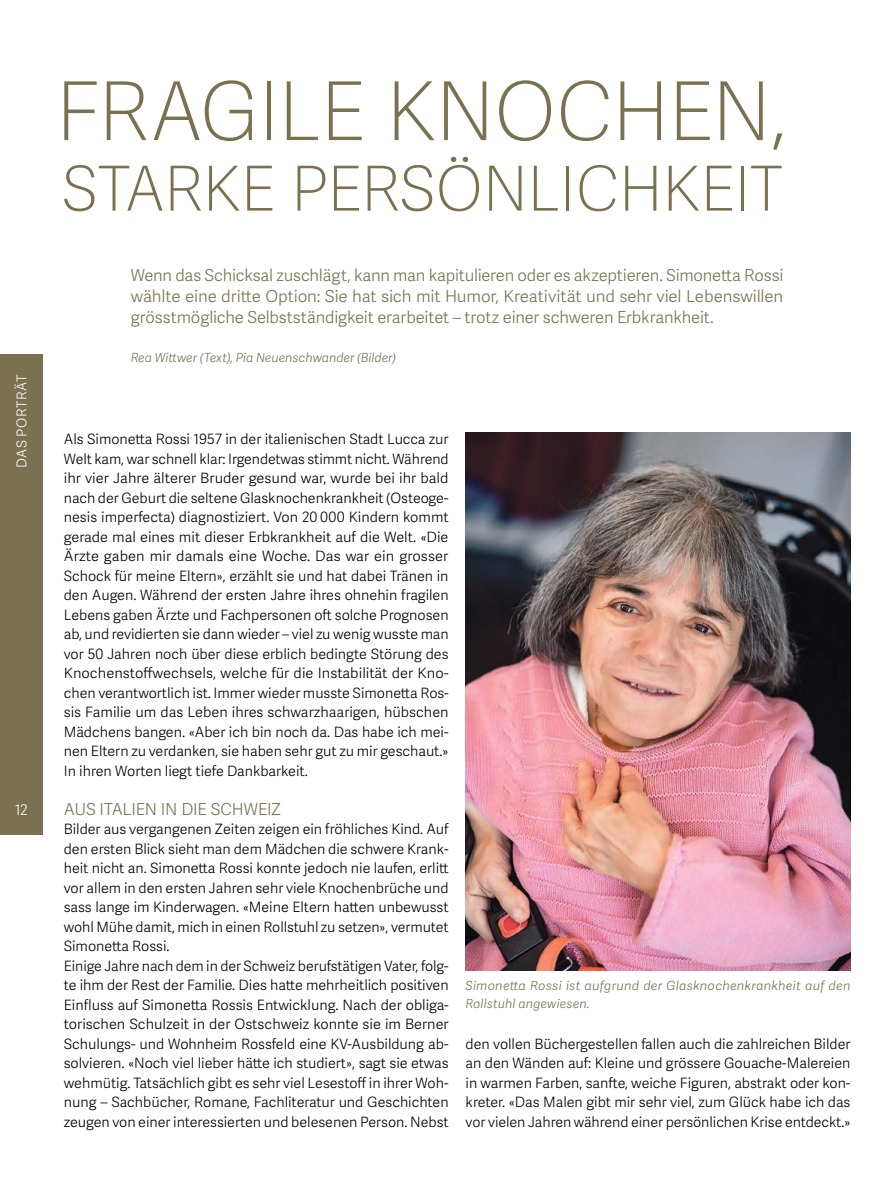
<style>
.page{position:relative;width:893px;height:1191px;background:#fff}
.page>*{position:absolute;margin:0;border:0;box-sizing:border-box;transform-origin:0 0}
._03b_Titel_48{font:100 81px "Adelle Sans";letter-spacing:-.025em;color:#79714f}
._03b_Titel_48-2{font:100 61.95px "Adelle Sans";letter-spacing:-.02em;color:#79714f}
._04_Lead_Gold{font:300 16.5px/21px "Adelle Sans";letter-spacing:-.01em;color:#79714f;text-align:justify}
._06a_Untertitel_Gold{font:300 16.5px "Adelle Sans";letter-spacing:-.015em;color:#79714f}
.t1{font:300 14.7px "Adelle Sans";color:#fff}
._01a_Grundschrift{font:300 14.25px/19.5px "Adelle Sans";color:#000;text-align:justify}
.t2{font:300 13.5px "Adelle Sans";letter-spacing:.035em;color:#fff}
._07_Bildlegende{font:italic 300 12.6px/18px "Adelle Sans";letter-spacing:.02em;color:#79714f}
._05a_Textautor_nach{font:italic 300 12.6px "Adelle Sans";color:#79714f}
</style>
<div class="page">
<img style="left:466px;top:433px;width:384px;height:538px">
<div style="left:0;top:354px;width:43px;height:480px;background:#79714f"></div>
<p class="t2" style="left:12px;top:468px;width:94px;rotate:-90deg">DAS PORTRÄT</p>
<p class="t1" style="left:15px;top:799px;width:15px">12</p>
<p class="_03b_Titel_48" style="left:55px;top:54px;width:733px">FRAGILE KNOCHEN,</p>
<p class="_03b_Titel_48-2" style="left:62px;top:145px;width:722px">STARKE PERSÖNLICHKEIT</p>
<p class="_04_Lead_Gold" style="left:131px;top:264px;width:654px">Wenn das Schicksal zuschlägt, kann man kapitulieren oder es akzeptieren. Simonetta Rossi wählte eine dritte Option: Sie hat sich mit Humor, Kreativität und sehr viel Lebenswillen grösstmögliche Selbstständigkeit erarbeitet – trotz einer schweren Erbkrankheit.</p>
<p class="_05a_Textautor_nach" style="left:131px;top:348px;width:267px">Rea Wittwer (Text), Pia Neuenschwander (Bilder)</p>
<p class="_01a_Grundschrift" style="left:64px;top:429px;width:386px">Als Simonetta Rossi 1957 in der italienischen Stadt Lucca zur Welt kam, war schnell klar: Irgendetwas stimmt nicht. Während ihr vier Jahre älterer Bruder gesund war, wurde bei ihr bald nach der Geburt die seltene Glasknochenkrankheit (Osteoge&shy;nesis imperfecta) diagnostiziert. Von 20 000 Kindern kommt gerade mal eines mit dieser Erbkrankheit auf die Welt. «Die Ärzte gaben mir damals eine Woche. Das war ein grosser Schock für meine Eltern», erzählt sie und hat dabei Tränen in den Augen. Während der ersten Jahre ihres ohnehin fragilen Lebens gaben Ärzte und Fachpersonen oft solche Prognosen ab, und revidierten sie dann wieder – viel zu wenig wusste man vor 50 Jahren noch über diese erblich bedingte Störung des Knochenstoffwechsels, welche für die Instabilität der Kno&shy;chen verantwortlich ist. Immer wieder musste Simonetta Ros&shy;sis Familie um das Leben ihres schwarzhaarigen, hübschen Mädchens bangen. «Aber ich bin noch da. Das habe ich mei&shy;nen Eltern zu verdanken, sie haben sehr gut zu mir geschaut.» In ihren Worten liegt tiefe Dankbarkeit.</p>
<p class="_06a_Untertitel_Gold" style="left:64px;top:797px;width:219px">AUS ITALIEN IN DIE SCHWEIZ</p>
<p class="_01a_Grundschrift" style="left:64px;top:819px;width:386px">Bilder aus vergangenen Zeiten zeigen ein fröhliches Kind. Auf den ersten Blick sieht man dem Mädchen die schwere Krank&shy;heit nicht an. Simonetta Rossi konnte jedoch nie laufen, erlitt vor allem in den ersten Jahren sehr viele Knochenbrüche und sass lange im Kinderwagen. «Meine Eltern hatten unbewusst wohl Mühe damit, mich in einen Rollstuhl zu setzen», vermutet Simonetta Rossi.</p>
<p class="_01a_Grundschrift" style="left:64px;top:955px;width:386px">Einige Jahre nach dem in der Schweiz berufstätigen Vater, folg&shy;te ihm der Rest der Familie. Dies hatte mehrheitlich positiven Einfluss auf Simonetta Rossis Entwicklung. Nach der obliga&shy;torischen Schulzeit in der Ostschweiz konnte sie im Berner Schulungs- und Wohnheim Rossfeld eine KV-Ausbildung ab&shy;solvieren. «Noch viel lieber hätte ich studiert», sagt sie etwas wehmütig. Tatsächlich gibt es sehr viel Lesestoff in ihrer Woh&shy;nung – Sachbücher, Romane, Fachliteratur und Geschichten zeugen von einer interessierten und belesenen Person. Nebst</p>
<p class="_07_Bildlegende" style="left:466px;top:976px;width:386px">Simonetta Rossi ist aufgrund der Glasknochenkrankheit auf den<br>Rollstuhl angewiesen.</p>
<p class="_01a_Grundschrift" style="left:466px;top:1033px;width:386px">den vollen Büchergestellen fallen auch die zahlreichen Bilder an den Wänden auf: Kleine und grössere Gouache-Malereien in warmen Farben, sanfte, weiche Figuren, abstrakt oder kon&shy;kreter. «Das Malen gibt mir sehr viel, zum Glück habe ich das vor vielen Jahren während einer persönlichen Krise entdeckt.»</p>
</div>
